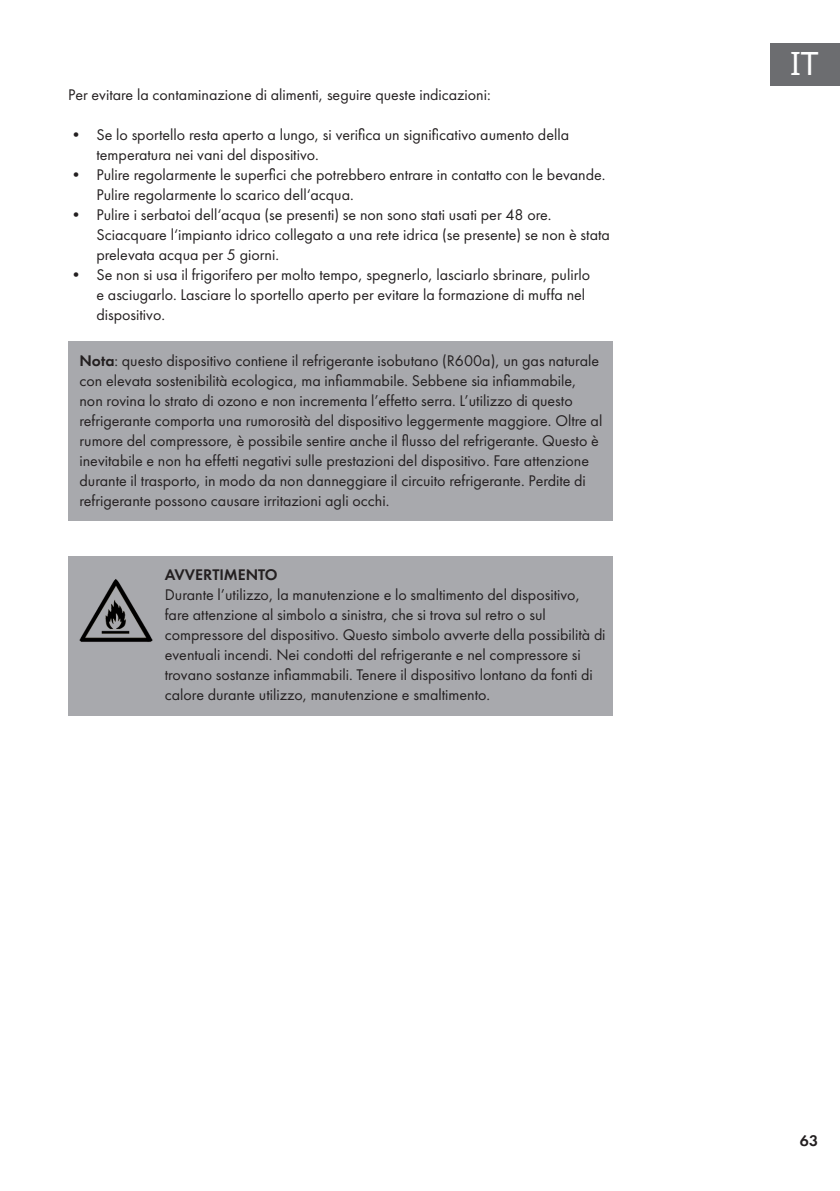
<style>
.page{position:relative;width:840px;height:1191px;background:#fff}
.page>*{position:absolute;margin:0;border:0;box-sizing:border-box;transform-origin:0 0}
.t1{font:32px "Noto Sans";color:#fff}
.t2{font:16px/20px "Futura PTW08";color:#231f20}
.t3{font:600 16px "Futura PTW08";color:#231f20}
.s1{font-weight:600}
</style>
<div class="page">
<div style="left:770px;top:43px;width:69px;height:42px;background:#6c6d70"></div>
<div style="left:68px;top:342px;width:544px;height:179px;background:#a8a9ad"></div>
<div style="left:68px;top:556px;width:544px;height:159px;background:#a8a9ad"></div>
<img style="left:79px;top:579px;width:74px;height:63px">
<p class="t2" style="left:68px;top:84px;width:424px">Per evitare la contaminazione di alimenti, seguire queste indicazioni:</p>
<p class="t2" style="left:96px;top:124px;width:474px;text-indent:-28px">• Se lo sportello resta aperto a lungo, si verifica un significativo aumento della temperatura nei vani del dispositivo.</p>
<p class="t2" style="left:96px;top:164px;width:510px;text-indent:-28px">• Pulire regolarmente le superfici che potrebbero entrare in contatto con le bevande.<br>Pulire regolarmente lo scarico dell‘acqua.</p>
<p class="t2" style="left:96px;top:204px;width:514px;text-indent:-28px">• Pulire i serbatoi dell‘acqua (se presenti) se non sono stati usati per 48 ore.<br>Sciacquare l‘impianto idrico collegato a una rete idrica (se presente) se non è stata prelevata acqua per 5 giorni.</p>
<p class="t2" style="left:96px;top:264px;width:495px;text-indent:-28px">• Se non si usa il frigorifero per molto tempo, spegnerlo, lasciarlo sbrinare, pulirlo e asciugarlo. Lasciare lo sportello aperto per evitare la formazione di muffa nel dispositivo.</p>
<p class="t2" style="left:79px;top:350px;width:524px"><span class="s1">Nota</span>: questo dispositivo contiene il refrigerante isobutano (R600a), un gas naturale con elevata sostenibilità ecologica, ma infiammabile. Sebbene sia infiammabile, non rovina lo strato di ozono e non incrementa l’effetto serra. L’utilizzo di questo refrigerante comporta una rumorosità del dispositivo leggermente maggiore. Oltre al rumore del compressore, è possibile sentire anche il flusso del refrigerante. Questo è inevitabile e non ha effetti negativi sulle prestazioni del dispositivo. Fare attenzione durante il trasporto, in modo da non danneggiare il circuito refrigerante. Perdite di refrigerante possono causare irritazioni agli occhi.</p>
<p class="t3" style="left:165px;top:564px;width:114px">AVVERTIMENTO</p>
<p class="t2" style="left:165px;top:584px;width:442px">Durante l’utilizzo, la manutenzione e lo smaltimento del dispositivo, fare attenzione al simbolo a sinistra, che si trova sul retro o sul compressore del dispositivo. Questo simbolo avverte della possibilità di eventuali incendi. Nei condotti del refrigerante e nel compressore si trovano sostanze infiammabili. Tenere il dispositivo lontano da fonti di calore durante utilizzo, manutenzione e smaltimento.</p>
<h1 class="t1" style="left:789px;top:42px;width:30px">IT</h1>
<p class="t3" style="left:799px;top:1130px;width:20px">63</p>
</div>
